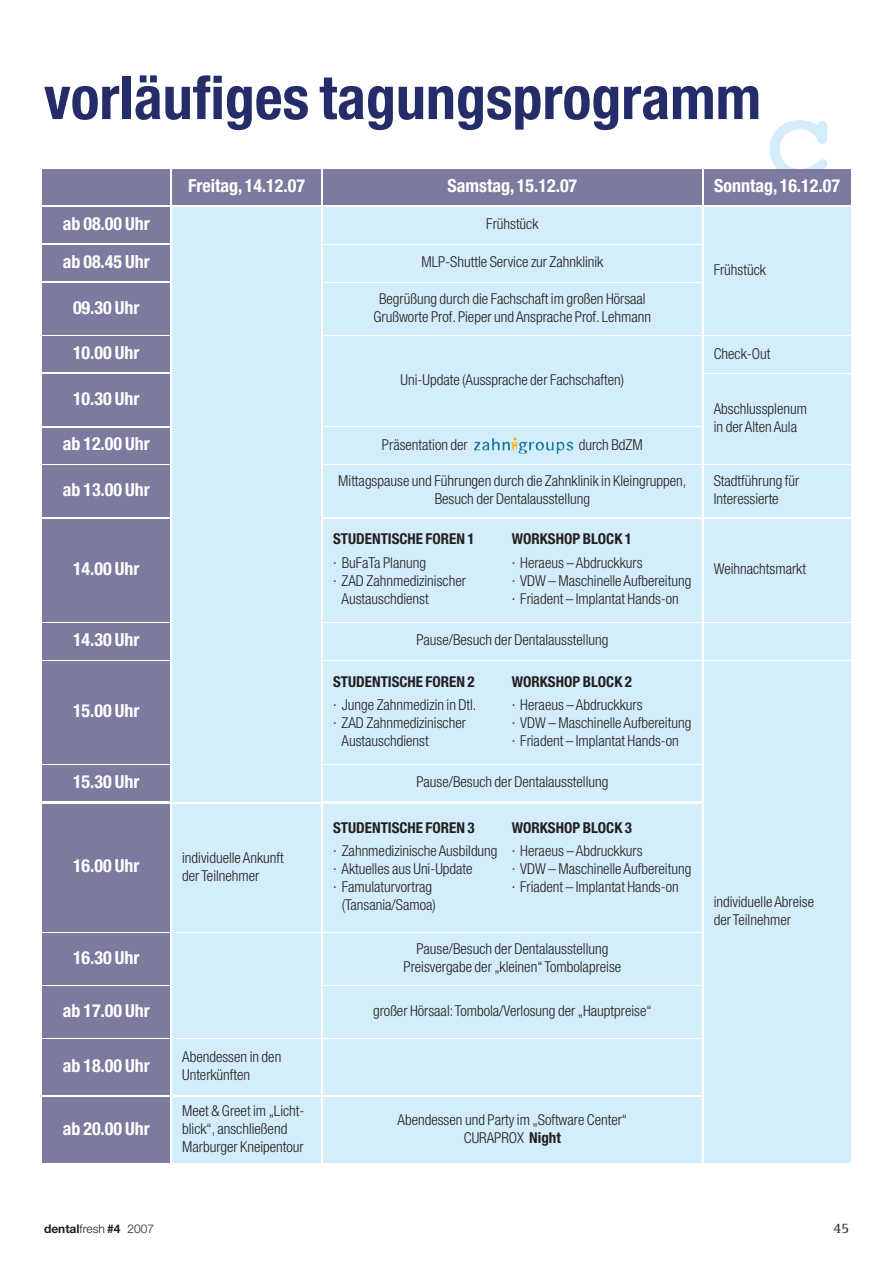
<style>
.page{position:relative;width:893px;height:1263px;background:#fff}
.page>*{position:absolute;margin:0;border:0;box-sizing:border-box;transform-origin:0 0}
.t1{font:121.65px "Courier";color:#d3edfa}
.t2{font:700 condensed 60px "Helvetica Neue";color:#242d6a}
.t3{font:700 condensed 18px "Helvetica Neue";color:#fff}
.t4{font:300 condensed 15px/18px "Helvetica Neue";color:#231f20}
.t5{font:700 condensed 15px "Helvetica Neue";color:#231f20}
.t6{font:15px "Rotis Serif";color:#231f20}
.t7{font:300 12px "Helvetica Neue";color:#231f20}
.s1{font-weight:700}
</style>
<div class="page">
<div style="left:43px;top:169px;width:127px;height:36px;background:#7d7aa0"></div>
<div style="left:704px;top:169px;width:146px;height:36px;background:#7d7aa0"></div>
<div style="left:172px;top:169px;width:149px;height:36px;background:#7d7aa0"></div>
<div style="left:323px;top:169px;width:379px;height:36px;background:#7d7aa0"></div>
<div style="left:43px;top:207px;width:127px;height:36px;background:#7d7aa0"></div>
<div style="left:704px;top:207px;width:146px;height:127px;background:#d3edfa"></div>
<div style="left:172px;top:207px;width:149px;height:594px;background:#d3edfa"></div>
<div style="left:172px;top:804px;width:149px;height:127px;background:#d3edfa"></div>
<div style="left:172px;top:933px;width:149px;height:105px;background:#d3edfa"></div>
<div style="left:172px;top:1040px;width:149px;height:55px;background:#d3edfa"></div>
<div style="left:172px;top:1097px;width:149px;height:66px;background:#d3edfa"></div>
<div style="left:323px;top:207px;width:379px;height:36px;background:#d3edfa"></div>
<div style="left:43px;top:245px;width:127px;height:36px;background:#7d7aa0"></div>
<div style="left:323px;top:245px;width:379px;height:36px;background:#d3edfa"></div>
<div style="left:43px;top:283px;width:127px;height:51px;background:#7d7aa0"></div>
<div style="left:323px;top:283px;width:379px;height:51px;background:#d3edfa"></div>
<div style="left:43px;top:336px;width:127px;height:36px;background:#7d7aa0"></div>
<div style="left:704px;top:336px;width:146px;height:36px;background:#d3edfa"></div>
<div style="left:43px;top:375px;width:127px;height:51px;background:#7d7aa0"></div>
<div style="left:704px;top:375px;width:146px;height:89px;background:#d3edfa"></div>
<div style="left:323px;top:336px;width:379px;height:90px;background:#d3edfa"></div>
<div style="left:43px;top:428px;width:127px;height:35px;background:#7d7aa0"></div>
<div style="left:323px;top:428px;width:379px;height:36px;background:#d3edfa"></div>
<div style="left:43px;top:466px;width:127px;height:51px;background:#7d7aa0"></div>
<div style="left:704px;top:466px;width:146px;height:51px;background:#d3edfa"></div>
<div style="left:323px;top:466px;width:379px;height:51px;background:#d3edfa"></div>
<div style="left:43px;top:519px;width:127px;height:102px;background:#7d7aa0"></div>
<div style="left:704px;top:519px;width:146px;height:102px;background:#d3edfa"></div>
<div style="left:323px;top:519px;width:379px;height:102px;background:#d3edfa"></div>
<div style="left:43px;top:623px;width:127px;height:36px;background:#7d7aa0"></div>
<div style="left:704px;top:623px;width:146px;height:36px;background:#d3edfa"></div>
<div style="left:323px;top:623px;width:379px;height:36px;background:#d3edfa"></div>
<div style="left:43px;top:661px;width:127px;height:102px;background:#7d7aa0"></div>
<div style="left:704px;top:661px;width:146px;height:502px;background:#d3edfa"></div>
<div style="left:323px;top:661px;width:379px;height:102px;background:#d3edfa"></div>
<div style="left:43px;top:766px;width:127px;height:35px;background:#7d7aa0"></div>
<div style="left:323px;top:766px;width:379px;height:35px;background:#d3edfa"></div>
<div style="left:43px;top:804px;width:127px;height:127px;background:#7d7aa0"></div>
<div style="left:323px;top:804px;width:379px;height:127px;background:#d3edfa"></div>
<div style="left:43px;top:933px;width:127px;height:51px;background:#7d7aa0"></div>
<div style="left:323px;top:933px;width:379px;height:51px;background:#d3edfa"></div>
<div style="left:43px;top:986px;width:127px;height:52px;background:#7d7aa0"></div>
<div style="left:323px;top:986px;width:379px;height:52px;background:#d3edfa"></div>
<div style="left:43px;top:1040px;width:127px;height:55px;background:#7d7aa0"></div>
<div style="left:323px;top:1040px;width:379px;height:55px;background:#d3edfa"></div>
<div style="left:43px;top:1097px;width:127px;height:66px;background:#7d7aa0"></div>
<div style="left:323px;top:1097px;width:379px;height:66px;background:#d3edfa"></div>
<img style="left:482px;top:437px;width:91px;height:15px">
<h2 class="t2" style="left:44px;top:76px;width:719px">vorläufiges tagungsprogramm</h2>
<h1 class="t1" style="left:764px;top:85px;width:74px">c</h1>
<p class="t3" style="left:188px;top:179px;width:119px">Freitag, 14.12.07</p>
<p class="t3" style="left:447px;top:179px;width:131px">Samstag, 15.12.07</p>
<p class="t3" style="left:714px;top:179px;width:128px">Sonntag, 16.12.07</p>
<p class="t3" style="left:63px;top:217px;width:89px">ab 08.00 Uhr</p>
<p class="t4" style="left:486px;top:216px;width:54px">Frühstück</p>
<p class="t3" style="left:63px;top:255px;width:89px">ab 08.45 Uhr</p>
<p class="t4" style="left:421px;top:254px;width:184px">MLP-Shuttle Service zur Zahnklinik</p>
<p class="t3" style="left:73px;top:301px;width:68px">09.30 Uhr</p>
<p class="t4" style="left:374px;top:291px;width:279px;text-align:center">Begrüßung durch die Fachschaft im großen Hörsaal<br>Grußworte Prof. Pieper und Ansprache Prof. Lehmann</p>
<p class="t3" style="left:73px;top:346px;width:68px">10.00 Uhr</p>
<p class="t4" style="left:714px;top:345px;width:58px">Check-Out</p>
<p class="t3" style="left:73px;top:392px;width:68px">10.30 Uhr</p>
<p class="t4" style="left:714px;top:401px;width:95px">Abschlussplenum in der Alten Aula</p>
<p class="t4" style="left:714px;top:262px;width:54px">Frühstück</p>
<p class="t4" style="left:401px;top:372px;width:225px">Uni-Update (Aussprache der Fachschaften)</p>
<p class="t3" style="left:63px;top:438px;width:89px">ab 12.00 Uhr</p>
<p class="t4" style="left:382px;top:437px;width:87px">Präsentation der</p>
<p class="t4" style="left:579px;top:437px;width:66px">durch BdZM</p>
<p class="t3" style="left:63px;top:483px;width:89px">ab 13.00 Uhr</p>
<p class="t4" style="left:714px;top:473px;width:87px">Stadtführung für<br>Interessierte</p>
<p class="t4" style="left:338px;top:473px;width:350px;text-align:center">Mittagspause und Führungen durch die Zahnklinik in Kleingruppen,<br>Besuch der Dentalausstellung</p>
<p class="t5" style="left:333px;top:533px;width:143px">STUDENTISCHE FOREN 1</p>
<p class="t5" style="left:512px;top:533px;width:122px">WORKSHOP BLOCK 1</p>
<p class="t4" style="left:333px;top:555px;width:94px">· BuFaTa Planung</p>
<p class="t4" style="left:512px;top:555px;width:132px">· Heraeus – Abdruckkurs</p>
<p class="t4" style="left:333px;top:573px;width:134px">· ZAD Zahnmedizinischer</p>
<p class="t4" style="left:512px;top:573px;width:181px">· VDW – Maschinelle Aufbereitung</p>
<p class="t4" style="left:342px;top:591px;width:89px">Austauschdienst</p>
<p class="t4" style="left:512px;top:591px;width:169px">· Friadent – Implantat Hands-on</p>
<p class="t3" style="left:73px;top:562px;width:68px">14.00 Uhr</p>
<p class="t4" style="left:714px;top:561px;width:94px">Weihnachtsmarkt</p>
<p class="t3" style="left:73px;top:633px;width:68px">14.30 Uhr</p>
<p class="t4" style="left:416px;top:632px;width:194px">Pause/Besuch der Dentalausstellung</p>
<p class="t3" style="left:73px;top:704px;width:68px">15.00 Uhr</p>
<p class="t5" style="left:333px;top:676px;width:143px">STUDENTISCHE FOREN 2</p>
<p class="t5" style="left:512px;top:676px;width:122px">WORKSHOP BLOCK 2</p>
<p class="t4" style="left:333px;top:697px;width:145px">· Junge Zahnmedizin in Dtl.</p>
<p class="t4" style="left:512px;top:697px;width:132px">· Heraeus – Abdruckkurs</p>
<p class="t4" style="left:333px;top:715px;width:134px">· ZAD Zahnmedizinischer</p>
<p class="t4" style="left:512px;top:715px;width:181px">· VDW – Maschinelle Aufbereitung</p>
<p class="t4" style="left:342px;top:733px;width:89px">Austauschdienst</p>
<p class="t4" style="left:512px;top:733px;width:169px">· Friadent – Implantat Hands-on</p>
<p class="t3" style="left:73px;top:775px;width:68px">15.30 Uhr</p>
<p class="t4" style="left:416px;top:774px;width:194px">Pause/Besuch der Dentalausstellung</p>
<p class="t3" style="left:73px;top:859px;width:68px">16.00 Uhr</p>
<p class="t4" style="left:182px;top:849px;width:103px">individuelle Ankunft der Teilnehmer</p>
<p class="t5" style="left:333px;top:822px;width:143px">STUDENTISCHE FOREN 3</p>
<p class="t5" style="left:512px;top:822px;width:122px">WORKSHOP BLOCK 3</p>
<p class="t4" style="left:333px;top:843px;width:311px">· Zahnmedizinische Ausbildung · Heraeus – Abdruckkurs · Aktuelles aus Uni-Update</p>
<p class="t4" style="left:512px;top:861px;width:181px">· VDW – Maschinelle Aufbereitung</p>
<p class="t4" style="left:333px;top:879px;width:101px">· Famulaturvortrag</p>
<p class="t4" style="left:512px;top:879px;width:169px">· Friadent – Implantat Hands-on</p>
<p class="t4" style="left:342px;top:897px;width:96px">(Tansania/Samoa)</p>
<p class="t3" style="left:73px;top:951px;width:68px">16.30 Uhr</p>
<p class="t4" style="left:403px;top:941px;width:219px;text-align:center">Pause/Besuch der Dentalausstellung<br>Preisvergabe der „kleinen“ Tombolapreise</p>
<p class="t3" style="left:63px;top:1004px;width:89px">ab 17.00 Uhr</p>
<p class="t4" style="left:373px;top:1003px;width:280px">großer Hörsaal:Tombola/Verlosung der „Hauptpreise“</p>
<p class="t4" style="left:182px;top:1049px;width:101px">Abendessen in den<br>Unterkünften</p>
<p class="t4" style="left:182px;top:1103px;width:124px">Meet &amp; Greet im „Licht&shy;blick“, anschließend<br>Marburger Kneipentour</p>
<p class="t3" style="left:63px;top:1059px;width:89px">ab 18.00 Uhr</p>
<p class="t3" style="left:63px;top:1122px;width:89px">ab 20.00 Uhr</p>
<p class="t4" style="left:398px;top:1112px;width:231px;text-align:center">Abendessen und Party im „Software Center“<br>CURAPROX <span class="s1">Night</span></p>
<p class="t4" style="left:714px;top:894px;width:102px">individuelle Abreise der Teilnehmer</p>
<p class="t7" style="left:44px;top:1224px;width:112px"><span class="s1">dental</span>fresh <span class="s1">#4</span> 2007</p>
<p class="t6" style="left:833px;top:1223px;width:17px">45</p>
</div>
